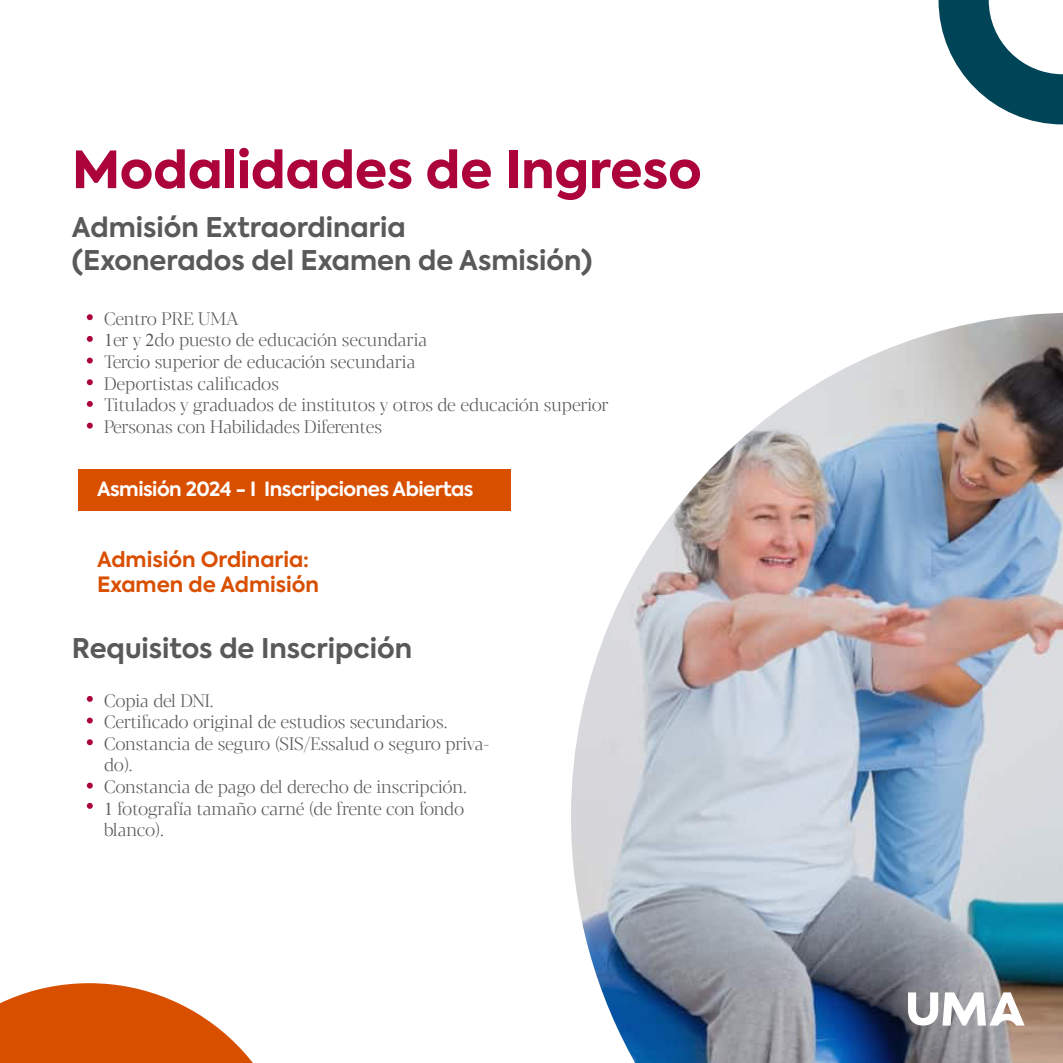
<style>
.page{position:relative;width:1063px;height:1063px;background:#fff}
.page>*{position:absolute;margin:0;border:0;box-sizing:border-box;transform-origin:0 0}
.t1{font:800 51px "Axiforma";color:#ad033b}
.t2{font:700 27px/32.4px "Axiforma";color:#595959}
.t3{font:700 21px/25.2px "Axiforma";color:#d94f00}
.t4{font:700 19.5px "Axiforma";letter-spacing:-.025em;color:#fff}
.t5{font:300 18px/21.6px "Blacker Display";color:#595959}
.s1{font-family:"Times New Roman";font-weight:400}
</style>
<div class="page">
<img style="left:80px;top:312px;width:983px;height:751px">
<svg style="left:939px;top:0;width:124px;height:124px"></svg>
<svg style="left:0;top:983px;width:297px;height:80px"></svg>
<svg style="left:87px;top:314px;width:6px;height:6px"></svg>
<svg style="left:87px;top:696px;width:6px;height:6px"></svg>
<svg style="left:87px;top:358px;width:6px;height:6px"></svg>
<svg style="left:87px;top:739px;width:6px;height:6px"></svg>
<svg style="left:87px;top:336px;width:6px;height:6px"></svg>
<svg style="left:87px;top:718px;width:6px;height:6px"></svg>
<svg style="left:87px;top:401px;width:6px;height:6px"></svg>
<svg style="left:87px;top:783px;width:6px;height:6px"></svg>
<svg style="left:87px;top:379px;width:6px;height:6px"></svg>
<svg style="left:87px;top:803px;width:6px;height:6px"></svg>
<svg style="left:87px;top:423px;width:6px;height:6px"></svg>
<div style="left:79px;top:469px;width:432px;height:41px;background:#d94f00"></div>
<svg style="left:908px;top:992px;width:117px;height:34px"></svg>
<h1 class="t1" style="left:72px;top:134px;width:631px">Modalidades de Ingreso</h1>
<h2 class="t2" style="left:72px;top:212px;width:522px">Admisión Extraordinaria<br>(Exonerados del Examen de Asmisión)</h2>
<p class="t5" style="left:104px;top:308px;width:506px">Centro PRE UMA<br><span class="s1">1</span>er y <span class="s1">2</span>do puesto de educación secundaria<br>Tercio superior de educación secundaria<br>Deportistas calificados<br>Titulados y graduados de institutos y otros de educación superior Personas con Habilidades Diferentes</p>
<p class="t4" style="left:97px;top:476px;width:378px">Asmisión 2024 - I Inscripciones Abiertas</p>
<p class="t3" style="left:97px;top:547px;width:224px">Admisión Ordinaria:<br>Examen de Admisión</p>
<h2 class="t2" style="left:72px;top:633px;width:342px">Requisitos de Inscripción</h2>
<p class="t5" style="left:104px;top:690px;width:387px">Copia del DNI.<br>Certificado original de estudios secundarios.<br>Constancia de seguro (SIS/Essalud o seguro priva&shy;do).<br>Constancia de pago del derecho de inscripción.<br><span class="s1">1</span> fotografía tamaño carné (de frente con fondo blanco).</p>
</div>
